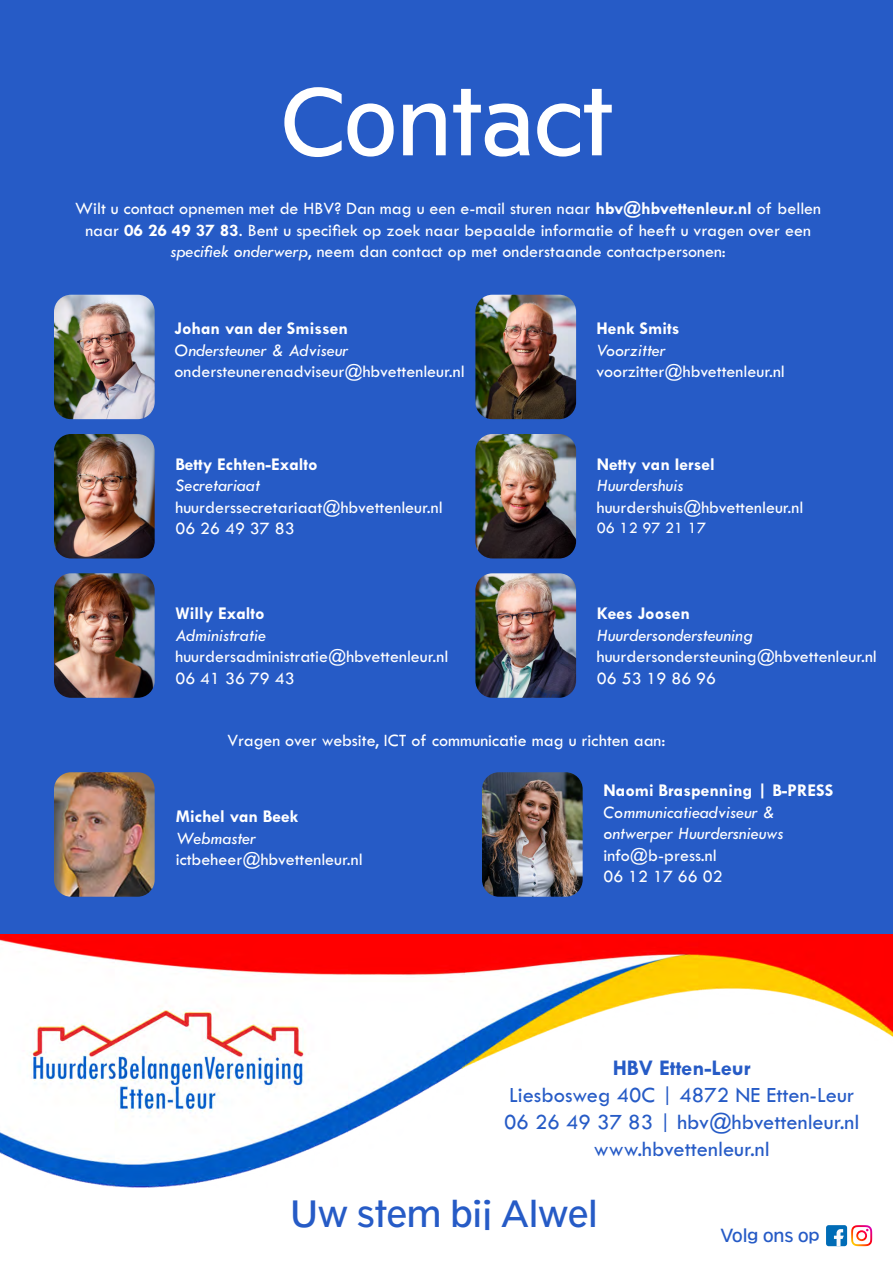
<style>
.page{position:relative;width:893px;height:1263px;background:#fff}
.page>*{position:absolute;margin:0;border:0;box-sizing:border-box;transform-origin:0 0}
.t1{font:90px "Tw Cen Class MT Std";color:#fff}
.t2{font:36px "Tw Cen Class MT Std";color:#265bc6}
.t3{font:22.5px/27px "Tw Cen MT Std";color:#265bc6;text-align:center}
.t4{font:700 22.5px "Tw Cen MT Std";color:#265bc6}
.t5{font:18px/21.6px "Tw Cen MT Std";color:#fff}
.t6{font:italic 18px/21.6px "Tw Cen MT Std";color:#fff}
.t7{font:700 18px "Tw Cen MT Std";color:#fff}
.t8{font:18px "Tw Cen Class MT Std";color:#265bc6}
.t9{font:16.5px "Tw Cen MT Std";color:#fff}
.s1{font-weight:700}
.s2{font-style:italic}
</style>
<div class="page">
<img style="left:0;top:933px;width:893px;height:254px">
<div style="left:0;top:0;width:893px;height:933px;background:#265bc6"></div>
<img style="left:54px;top:573px;width:101px;height:125px">
<img style="left:54px;top:434px;width:101px;height:124px">
<img style="left:54px;top:295px;width:101px;height:124px">
<img style="left:475px;top:573px;width:101px;height:125px">
<img style="left:475px;top:434px;width:101px;height:124px">
<img style="left:475px;top:295px;width:101px;height:124px">
<img style="left:54px;top:772px;width:101px;height:125px">
<img style="left:482px;top:772px;width:101px;height:125px">
<div style="left:826px;top:1225px;width:21px;height:21px;background:#006cb6;border-radius:3px"></div>
<svg style="left:834px;top:1229px;width:10px;height:17px"></svg>
<svg style="left:851px;top:1225px;width:21px;height:21px"></svg>
<h1 class="t1" style="left:281px;top:64px;width:333px">Contact</h1>
<p class="t5" style="left:75px;top:198px;width:747px;text-align:center">Wilt u contact opnemen met de HBV? Dan mag u een e-mail sturen naar <span class="s1">hbv@hbvettenleur.nl</span> of bellen naar <span class="s1">06 26 49 37 83</span>. Bent u specifiek op zoek naar bepaalde informatie of heeft u vragen over een <span class="s2">specifiek onderwerp</span>, neem dan contact op met onderstaande contactpersonen:</p>
<p class="t7" style="left:175px;top:319px;width:175px">Johan van der Smissen</p>
<p class="t6" style="left:175px;top:340px;width:176px">Ondersteuner &amp; Adviseur</p>
<p class="t5" style="left:175px;top:361px;width:292px">ondersteunerenadviseur@hbvettenleur.nl</p>
<p class="t7" style="left:175px;top:454px;width:144px">Betty Echten-Exalto</p>
<p class="t6" style="left:175px;top:475px;width:86px">Secretariaat</p>
<p class="t5" style="left:175px;top:497px;width:269px">huurderssecretariaat@hbvettenleur.nl<br>06 26 49 37 83</p>
<p class="t7" style="left:175px;top:604px;width:91px">Willy Exalto</p>
<p class="t6" style="left:175px;top:624px;width:92px">Administratie</p>
<p class="t5" style="left:175px;top:646px;width:274px">huurdersadministratie@hbvettenleur.nl<br>06 41 36 79 43</p>
<p class="t7" style="left:596px;top:319px;width:84px">Henk Smits</p>
<p class="t6" style="left:596px;top:340px;width:71px">Voorzitter</p>
<p class="t5" style="left:596px;top:361px;width:190px">voorzitter@hbvettenleur.nl</p>
<p class="t7" style="left:597px;top:454px;width:119px">Netty van Iersel</p>
<p class="t6" style="left:597px;top:475px;width:88px">Huurdershuis</p>
<p class="t5" style="left:597px;top:497px;width:208px">huurdershuis@hbvettenleur.nl</p>
<p class="t9" style="left:597px;top:519px;width:111px">06 12 97 21 17</p>
<p class="t7" style="left:597px;top:604px;width:95px">Kees Joosen</p>
<p class="t6" style="left:597px;top:624px;width:158px">Huurdersondersteuning</p>
<p class="t5" style="left:597px;top:646px;width:282px">huurdersondersteuning@hbvettenleur.nl<br>06 53 19 86 96</p>
<p class="t5" style="left:228px;top:730px;width:439px">Vragen over website, ICT of communicatie mag u richten aan:</p>
<p class="t7" style="left:176px;top:807px;width:124px">Michel van Beek</p>
<p class="t6" style="left:176px;top:827px;width:82px">Webmaster</p>
<p class="t5" style="left:176px;top:849px;width:188px">ictbeheer@hbvettenleur.nl</p>
<p class="t7" style="left:603px;top:780px;width:231px">Naomi Braspenning | B-PRESS</p>
<p class="t6" style="left:603px;top:801px;width:181px">Communicatieadviseur &amp; ontwerper Huurdersnieuws</p>
<p class="t5" style="left:603px;top:844px;width:121px">info@b-press.nl<br>06 12 17 66 02</p>
<p class="t4" style="left:613px;top:1055px;width:140px">HBV Etten-Leur</p>
<p class="t3" style="left:504px;top:1081px;width:357px">Liesbosweg 40C | 4872 NE Etten-Leur<br>06 26 49 37 83 | hbv@hbvettenleur.nl www.hbvettenleur.nl</p>
<h2 class="t2" style="left:291px;top:1190px;width:309px">Uw stem bij Alwel</h2>
<p class="t8" style="left:720px;top:1224px;width:101px">Volg ons op</p>
</div>
